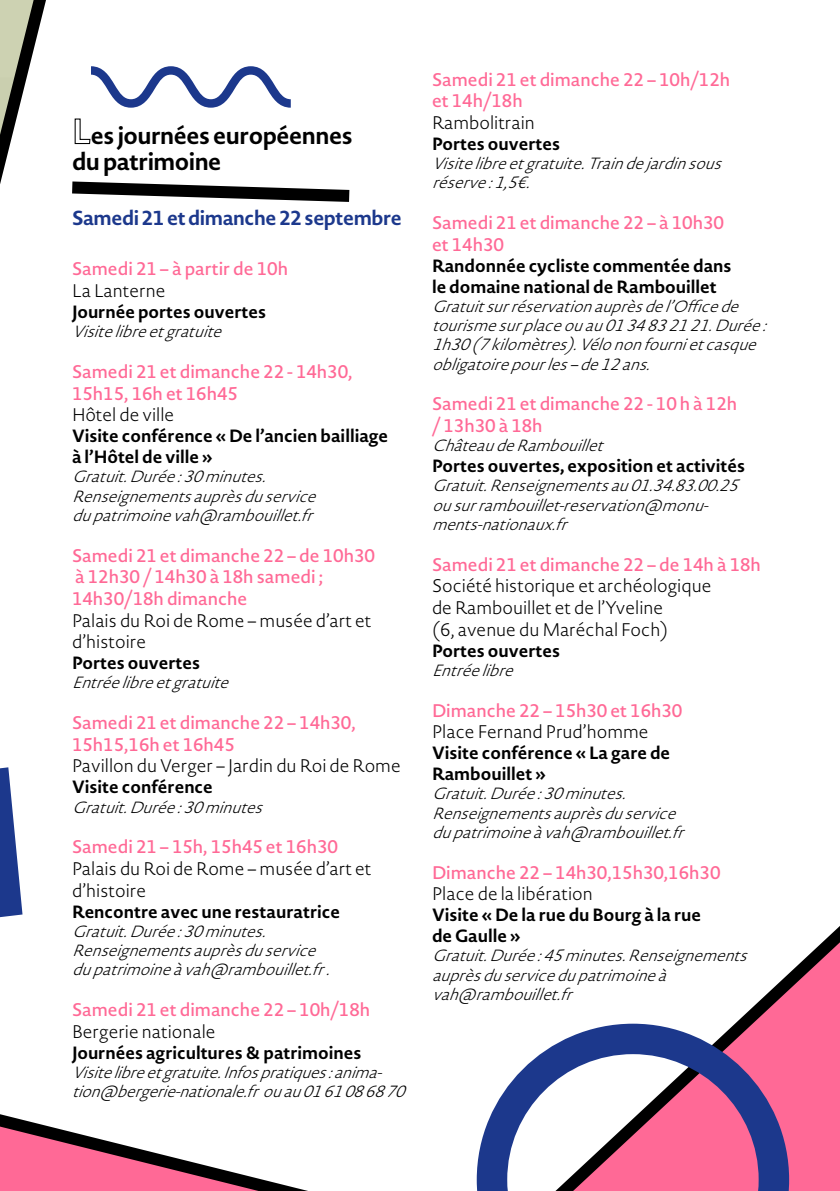
<style>
.page{position:relative;width:840px;height:1191px;background:#fff}
.page>*{position:absolute;margin:0;border:0;box-sizing:border-box;transform-origin:0 0}
.t1{font:700 23.8px/26px "Novel Sans Ar";letter-spacing:-.02em;color:#000}
.t2{font:700 20px "Novel Sans Ar";letter-spacing:-.02em;color:#1c388c}
.t3{font:500 18px/21.6px "Novel Sans Ar";color:#ff6996}
.t4{font:200 18px/21.6px "Novel Sans Ar";color:#000}
.t5{font:700 17.6px/21px "Novel Sans Ar";color:#000}
.t6{font:italic 200 16px/19.2px "Novel Sans Ar";color:#000}
.s1{font-size:34.4px}
</style>
<div class="page">
<svg style="left:0;top:1114px;width:308px;height:77px"></svg>
<svg style="left:736px;top:927px;width:103px;height:264px"></svg>
<svg style="left:476px;top:1023px;width:312px;height:168px"></svg>
<svg style="left:0;top:0;width:350px;height:202px"></svg>
<svg style="left:0;top:767px;width:22px;height:150px"></svg>
<h1 class="t1" style="left:72px;top:122px;width:282px"><span class="s1">L</span>es journées européennes du patrimoine</h1>
<p class="t2" style="left:72px;top:206px;width:331px">Samedi 21 et dimanche 22 septembre</p>
<p class="t3" style="left:72px;top:258px;width:217px">Samedi 21 – à partir de 10h</p>
<p class="t4" style="left:72px;top:280px;width:95px">La Lanterne</p>
<p class="t5" style="left:72px;top:301px;width:195px">Journée portes ouvertes</p>
<p class="t6" style="left:72px;top:322px;width:159px">Visitelibreetgratuite</p>
<p class="t3" style="left:72px;top:361px;width:282px">Samedi 21 et dimanche 22 - 14h30,<br>15h15, 16h et 16h45</p>
<p class="t4" style="left:72px;top:404px;width:104px">Hôtel de ville</p>
<p class="t5" style="left:72px;top:426px;width:317px">Visite conférence « De l’ancien bailliage à l’Hôtel de ville »</p>
<p class="t6" style="left:72px;top:467px;width:254px">Gratuit.Durée:30minutes.<br>Renseignementsauprèsduservice dupatrimoinevah@rambouillet.fr</p>
<p class="t3" style="left:72px;top:544px;width:304px">Samedi 21 et dimanche 22 – de 10h30 à 12h30 / 14h30 à 18h samedi ;<br>14h30/18h dimanche</p>
<p class="t4" style="left:72px;top:609px;width:300px">Palais du Roi de Rome – musée d’art et d’histoire</p>
<p class="t5" style="left:72px;top:652px;width:129px">Portes ouvertes</p>
<p class="t6" style="left:72px;top:673px;width:166px">Entréelibreetgratuite</p>
<p class="t3" style="left:72px;top:712px;width:285px">Samedi 21 et dimanche 22 – 14h30,<br>15h15,16h et 16h45</p>
<p class="t4" style="left:72px;top:755px;width:330px">Pavillon du Verger – Jardin du Roi de Rome</p>
<p class="t5" style="left:72px;top:777px;width:142px">Visite conférence</p>
<p class="t6" style="left:72px;top:797px;width:200px">Gratuit.Durée:30minutes</p>
<p class="t3" style="left:72px;top:836px;width:267px">Samedi 21 – 15h, 15h45 et 16h30</p>
<p class="t4" style="left:72px;top:858px;width:300px">Palais du Roi de Rome – musée d’art et d’histoire</p>
<p class="t5" style="left:72px;top:901px;width:269px">Rencontre avec une restauratrice</p>
<p class="t6" style="left:72px;top:921px;width:268px">Gratuit.Durée:30minutes.<br>Renseignementsauprèsduservice dupatrimoineàvah@rambouillet.fr.</p>
<p class="t3" style="left:72px;top:999px;width:299px">Samedi 21 et dimanche 22 – 10h/18h</p>
<p class="t4" style="left:72px;top:1020px;width:145px">Bergerie nationale</p>
<p class="t5" style="left:72px;top:1042px;width:291px">Journées agricultures &amp; patrimoines</p>
<p class="t6" style="left:72px;top:1062px;width:342px">Visitelibreetgratuite.Infospratiques:anima&shy;tion@bergerie-nationale.frouau0161086870</p>
<p class="t3" style="left:432px;top:69px;width:299px">Samedi 21 et dimanche 22 – 10h/12h et 14h/18h</p>
<p class="t4" style="left:432px;top:112px;width:104px">Rambolitrain</p>
<p class="t5" style="left:432px;top:133px;width:129px">Portes ouvertes</p>
<p class="t6" style="left:432px;top:154px;width:299px">Visitelibreetgratuite.Traindejardinsous réserve:1,5€.</p>
<p class="t3" style="left:432px;top:212px;width:293px">Samedi 21 et dimanche 22 – à 10h30 et 14h30</p>
<p class="t5" style="left:432px;top:255px;width:301px">Randonnée cycliste commentée dans le domaine national de Rambouillet</p>
<p class="t6" style="left:432px;top:297px;width:344px">Gratuitsurréservationauprèsdel’Officede tourismesurplaceouau0134832121.Durée :<br>1h30(7kilomètres).Vélononfournietcasque obligatoirepourles–de12ans.</p>
<p class="t3" style="left:432px;top:393px;width:306px">Samedi 21 et dimanche 22 - 10 h à 12h / 13h30 à 18h</p>
<p class="t6" style="left:432px;top:436px;width:181px">ChâteaudeRambouillet</p>
<p class="t5" style="left:432px;top:456px;width:314px">Portes ouvertes, exposition et activités</p>
<p class="t6" style="left:432px;top:476px;width:316px">Gratuit.Renseignementsau01.34.83.00.25 ousurrambouillet-reservation@monu&shy;ments-nationaux.fr</p>
<p class="t3" style="left:432px;top:553px;width:330px">Samedi 21 et dimanche 22 – de 14h à 18h</p>
<p class="t4" style="left:432px;top:575px;width:281px">Société historique et archéologique de Rambouillet et de l’Yveline<br>(6, avenue du Maréchal Foch)</p>
<p class="t5" style="left:432px;top:640px;width:129px">Portes ouvertes</p>
<p class="t6" style="left:432px;top:660px;width:91px">Entréelibre</p>
<p class="t3" style="left:432px;top:699px;width:252px">Dimanche 22 – 15h30 et 16h30</p>
<p class="t4" style="left:432px;top:721px;width:218px">Place Fernand Prud’homme</p>
<p class="t5" style="left:432px;top:742px;width:239px">Visite conférence « La gare de<br>Rambouillet »</p>
<p class="t6" style="left:432px;top:784px;width:261px">Gratuit.Durée:30minutes.<br>Renseignementsauprèsduservice dupatrimoineàvah@rambouillet.fr</p>
<p class="t3" style="left:432px;top:861px;width:290px">Dimanche 22 – 14h30,15h30,16h30</p>
<p class="t4" style="left:432px;top:883px;width:162px">Place de la libération</p>
<p class="t5" style="left:432px;top:904px;width:270px">Visite « De la rue du Bourg à la rue de Gaulle »</p>
<p class="t6" style="left:432px;top:946px;width:325px">Gratuit.Durée:45minutes.Renseignements auprèsduservicedupatrimoineà vah@rambouillet.fr</p>
</div>
